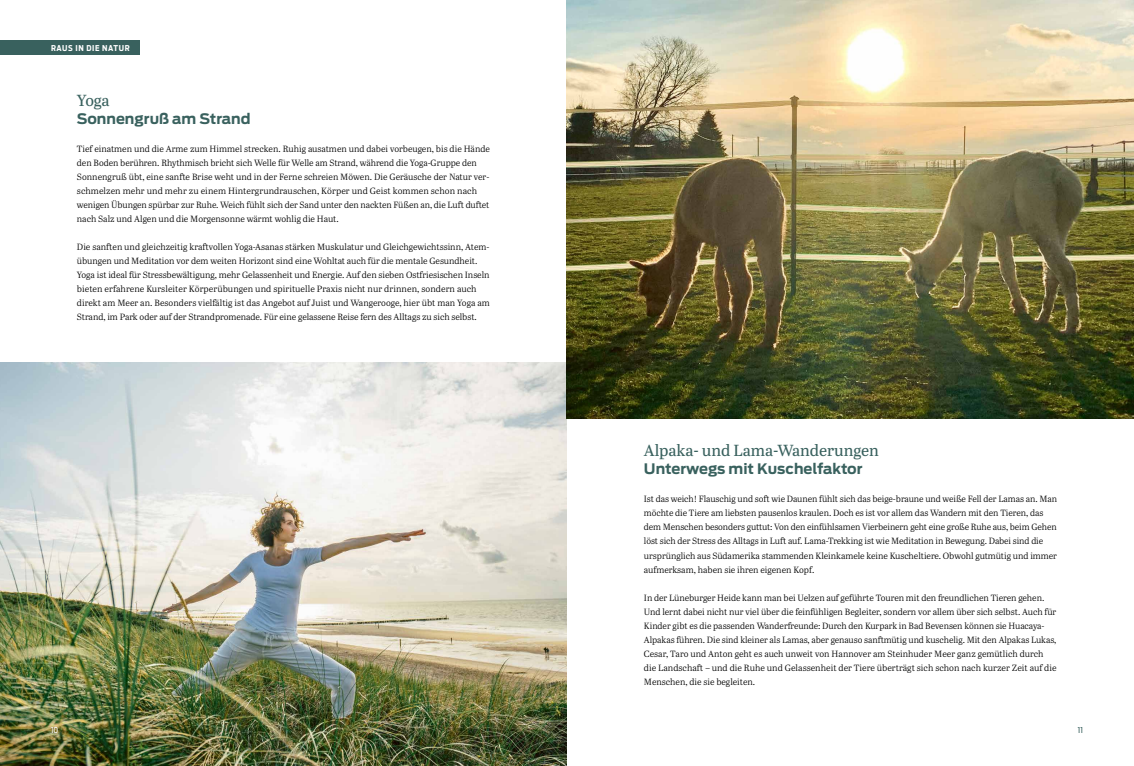
<style>
.page{position:relative;width:1134px;height:766px;background:#fff}
.page>*{position:absolute;margin:0;border:0;box-sizing:border-box;transform-origin:0 0}
.t1{font:16px "Abril Text";letter-spacing:-.005em;color:#39615e}
.t2{font:700 14.4px "Antenna";color:#39615e}
.t3{font:9px/14px "Abril Text Lt";letter-spacing:-.005em;color:#000}
.t4{font:8.1px "Antenna Cond";color:#39615e}
.t5{font:8.1px "Antenna Cond";color:#fff}
.t6{font:700 8px "Antenna Cond";letter-spacing:.08em;color:#fff}
</style>
<div class="page">
<img style="left:0;top:362px;width:567px;height:403px">
<img style="left:567px;top:0;width:567px;height:418px">
<div style="left:0;top:41px;width:140px;height:14px;background:#39615e"></div>
<p class="t6" style="left:51px;top:43px;width:80px">RAUS IN DIE NATUR</p>
<h1 class="t1" style="left:77px;top:88px;width:34px">Yoga</h1>
<h2 class="t2" style="left:77px;top:110px;width:175px">Sonnengruß am Strand</h2>
<p class="t3" style="left:77px;top:141px;width:415px">Tief einatmen und die Arme zum Himmel strecken. Ruhig ausatmen und dabei vorbeugen, bis die Hände den Boden berühren. Rhythmisch bricht sich Welle für Welle am Strand, während die Yoga-Gruppe den Sonnengruß übt, eine sanfte Brise weht und in der Ferne schreien Möwen. Die Geräusche der Natur ver&shy;schmelzen mehr und mehr zu einem Hintergrundrauschen, Körper und Geist kommen schon nach wenigen Übungen spürbar zur Ruhe. Weich fühlt sich der Sand unter den nackten Füßen an, die Luft duftet nach Salz und Algen und die Morgensonne wärmt wohlig die Haut.</p>
<p class="t3" style="left:77px;top:239px;width:414px">Die sanften und gleichzeitig kraftvollen Yoga-Asanas stärken Muskulatur und Gleichgewichtssinn, Atem&shy;übungen und Meditation vor dem weiten Horizont sind eine Wohltat auch für die mentale Gesundheit.<br>Yoga ist ideal für Stressbewältigung, mehr Gelassenheit und Energie. Auf den sieben Ostfriesischen Inseln bieten erfahrene Kursleiter Körperübungen und spirituelle Praxis nicht nur drinnen, sondern auch direkt am Meer an. Besonders vielfältig ist das Angebot auf Juist und Wangerooge, hier übt man Yoga am Strand, im Park oder auf der Strandpromenade. Für eine gelassene Reise fern des Alltags zu sich selbst.</p>
<p class="t5" style="left:51px;top:725px;width:9px">10</p>
<h1 class="t1" style="left:644px;top:438px;width:236px">Alpaka- und Lama-Wanderungen</h1>
<h2 class="t2" style="left:644px;top:460px;width:220px">Unterwegs mit Kuschelfaktor</h2>
<p class="t3" style="left:644px;top:491px;width:415px">Ist das weich! Flauschig und soft wie Daunen fühlt sich das beige-braune und weiße Fell der Lamas an. Man möchte die Tiere am liebsten pausenlos kraulen. Doch es ist vor allem das Wandern mit den Tieren, das dem Menschen besonders guttut: Von den einfühlsamen Vierbeinern geht eine große Ruhe aus, beim Gehen löst sich der Stress des Alltags in Luft auf. Lama-Trekking ist wie Meditation in Bewegung. Dabei sind die ursprünglich aus Südamerika stammenden Kleinkamele keine Kuscheltiere. Obwohl gutmütig und immer aufmerksam, haben sie ihren eigenen Kopf.</p>
<p class="t3" style="left:644px;top:589px;width:414px">In der Lüneburger Heide kann man bei Uelzen auf geführte Touren mit den freundlichen Tieren gehen.<br>Und lernt dabei nicht nur viel über die feinfühligen Begleiter, sondern vor allem über sich selbst. Auch für Kinder gibt es die passenden Wanderfreunde: Durch den Kurpark in Bad Bevensen können sie Huacaya-Alpakas führen. Die sind kleiner als Lamas, aber genauso sanftmütig und kuschelig. Mit den Alpakas Lukas, Cesar, Taro und Anton geht es auch unweit von Hannover am Steinhuder Meer ganz gemütlich durch die Landschaft – und die Ruhe und Gelassenheit der Tiere überträgt sich schon nach kurzer Zeit auf die Menschen, die sie begleiten.</p>
<p class="t4" style="left:1078px;top:725px;width:7px">11</p>
</div>
